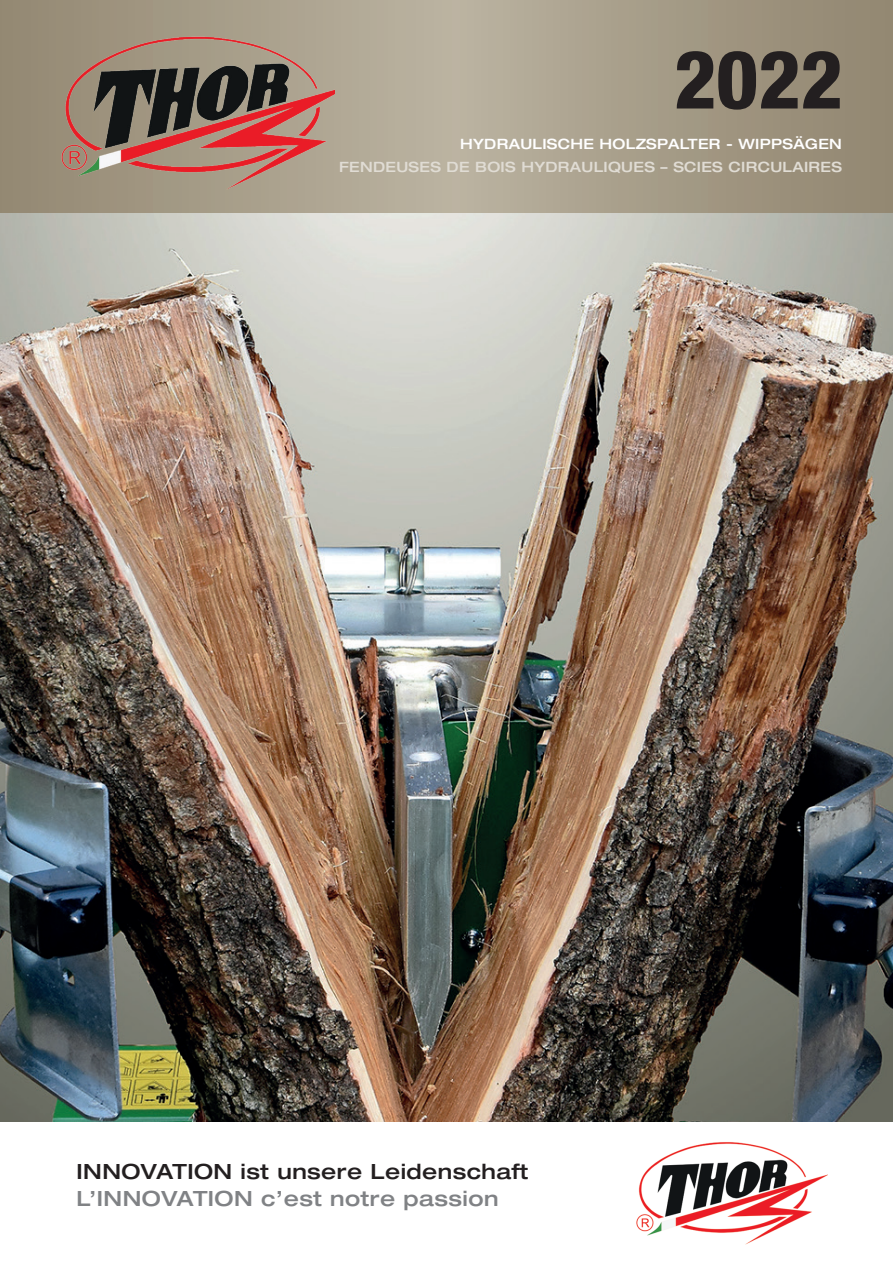
<style>
.page{position:relative;width:893px;height:1263px;background:#fff}
.page>*{position:absolute;margin:0;border:0;box-sizing:border-box;transform-origin:0 0}
.t1{font:800 condensed 81px "Helvetica Neue LT Pro";color:#231f20}
.t2{font:500 expanded 21px "Helvetica Neue LT Pro";letter-spacing:.02em;color:#231f20}
.t3{font:500 expanded 21px "Helvetica Neue LT Pro";letter-spacing:.02em;color:#808285}
.t4{font:500 expanded 14.25px "Helvetica Neue LT Pro";letter-spacing:.02em;color:#e0dcd4}
.t5{font:500 expanded 14.25px "Helvetica Neue LT Pro";letter-spacing:.02em;color:#fff}
</style>
<div class="page">
<img style="left:0;top:213px;width:893px;height:909px">
<svg style="left:0;top:0;width:893px;height:213px;background:#a69d89"></svg>
<img style="left:636px;top:1142px;width:191px;height:103px">
<img style="left:45px;top:27px;width:290px;height:173px">
<h1 class="t1" style="left:674px;top:30px;width:170px">2022</h1>
<p class="t5" style="left:460px;top:135px;width:383px">HYDRAULISCHE HOLZSPALTER - WIPPSÄGEN</p>
<p class="t4" style="left:339px;top:158px;width:504px">FENDEUSES DE BOIS HYDRAULIQUES – SCIES CIRCULAIRES</p>
<h2 class="t2" style="left:77px;top:1158px;width:453px">INNOVATION ist unsere Leidenschaft</h2>
<h2 class="t3" style="left:77px;top:1185px;width:423px">L’INNOVATION c’est notre passion</h2>
</div>
